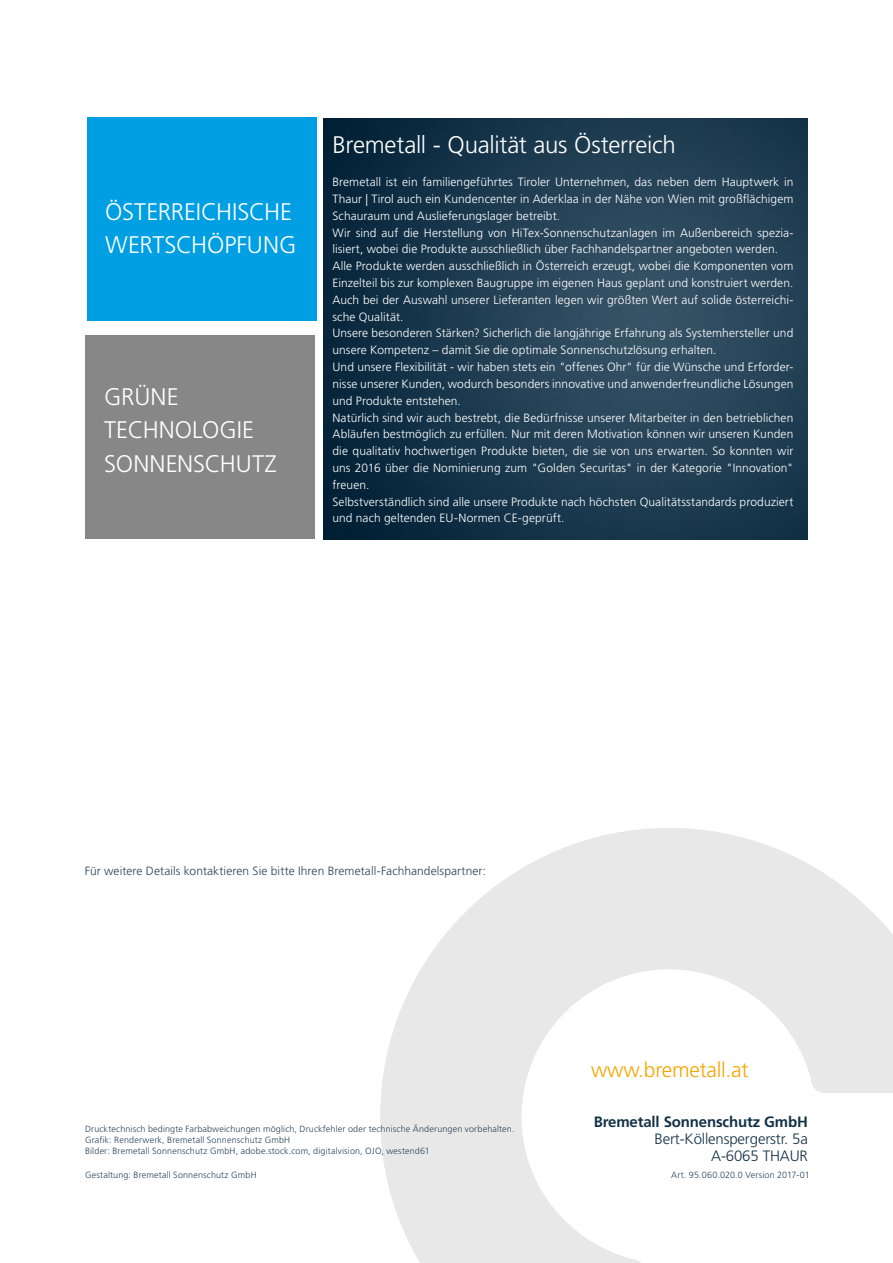
<style>
.page{position:relative;width:893px;height:1263px;background:#fff}
.page>*{position:absolute;margin:0;border:0;box-sizing:border-box;transform-origin:0 0}
.t1{font:300 24px/33.6px "Frutiger LT Std";letter-spacing:-.01em;color:#fff}
.t2{font:300 21px "Frutiger LT Std";letter-spacing:-.01em;color:#f7a600}
.t3{font:300 15px/16.8px "Frutiger LT Std";letter-spacing:-.01em;color:#133248;text-align:right}
.t4{font:700 15px "Frutiger LT Std";letter-spacing:-.01em;color:#133248}
.t5{font:300 12px/16.8px "Frutiger LT Std";letter-spacing:.005em;color:#fff}
.t6{font:300 12px "Frutiger LT Std";letter-spacing:.005em;color:#28435a}
.t7{font:300 9px/10.8px "Frutiger LT Std";letter-spacing:.015em;color:#28435a}
</style>
<div class="page">
<svg style="left:380px;top:828px;width:513px;height:435px"></svg>
<img style="left:324px;top:118px;width:484px;height:421px">
<div style="left:85px;top:335px;width:230px;height:204px;background:#878787"></div>
<div style="left:87px;top:117px;width:230px;height:204px;background:#009fe3"></div>
<h1 class="t1" style="left:105px;top:195px;width:193px">ÖSTERREICHISCHE<br>WERTSCHÖPFUNG</h1>
<h1 class="t1" style="left:104px;top:380px;width:174px">GRÜNE<br>TECHNOLOGIE<br>SONNENSCHUTZ</h1>
<h1 class="t1" style="left:332px;top:128px;width:345px">Bremetall - Qualität aus Österreich</h1>
<p class="t5" style="left:332px;top:174px;width:462px">Bremetall ist ein familiengeführtes Tiroler Unternehmen, das neben dem Hauptwerk in Thaur | Tirol auch ein Kundencenter in Aderklaa in der Nähe von Wien mit großflächigem Schauraum und Auslieferungslager betreibt.<br>Wir sind auf die Herstellung von HiTex-Sonnenschutzanlagen im Außenbereich spezia&shy;lisiert, wobei die Produkte ausschließlich über Fachhandelspartner angeboten werden.<br>Alle Produkte werden ausschließlich in Österreich erzeugt, wobei die Komponenten vom Einzelteil bis zur komplexen Baugruppe im eigenen Haus geplant und konstruiert werden.<br>Auch bei der Auswahl unserer Lieferanten legen wir größten Wert auf solide österreichi&shy;sche Qualität.<br>Unsere besonderen Stärken? Sicherlich die langjährige Erfahrung als Systemhersteller und unsere Kompetenz – damit Sie die optimale Sonnenschutzlösung erhalten.<br>Und unsere Flexibilität - wir haben stets ein "offenes Ohr" für die Wünsche und Erforder&shy;nisse unserer Kunden, wodurch besonders innovative und anwenderfreundliche Lösungen und Produkte entstehen.<br>Natürlich sind wir auch bestrebt, die Bedürfnisse unserer Mitarbeiter in den betrieblichen Abläufen bestmöglich zu erfüllen. Nur mit deren Motivation können wir unseren Kunden die qualitativ hochwertigen Produkte bieten, die sie von uns erwarten. So konnten wir uns 2016 über die Nominierung zum "Golden Securitas" in der Kategorie "Innovation" freuen.<br>Selbstverständlich sind alle unsere Produkte nach höchsten Qualitätsstandards produziert und nach geltenden EU-Normen CE-geprüft.</p>
<p class="t6" style="left:85px;top:864px;width:403px">Für weitere Details kontaktieren Sie bitte Ihren Bremetall-Fachhandelspartner:</p>
<p class="t7" style="left:85px;top:1124px;width:431px">Drucktechnisch bedingte Farbabweichungen möglich, Druckfehler oder technische Änderungen vorbehalten.<br>Grafik: Renderwerk, Bremetall Sonnenschutz GmbH<br>Bilder: Bremetall Sonnenschutz GmbH, adobe.stock.com, digitalvision, OJO, westend61</p>
<p class="t7" style="left:85px;top:1169px;width:173px">Gestaltung: Bremetall Sonnenschutz GmbH</p>
<h2 class="t2" style="left:591px;top:1058px;width:159px">www.bremetall.at</h2>
<p class="t4" style="left:594px;top:1113px;width:216px">Bremetall Sonnenschutz GmbH</p>
<p class="t3" style="left:655px;top:1130px;width:155px">Bert-Köllenspergerstr. 5a<br>A-6065 THAUR</p>
<p class="t7" style="left:671px;top:1170px;width:140px">Art. 95.060.020.0 Version 2017-01</p>
</div>
